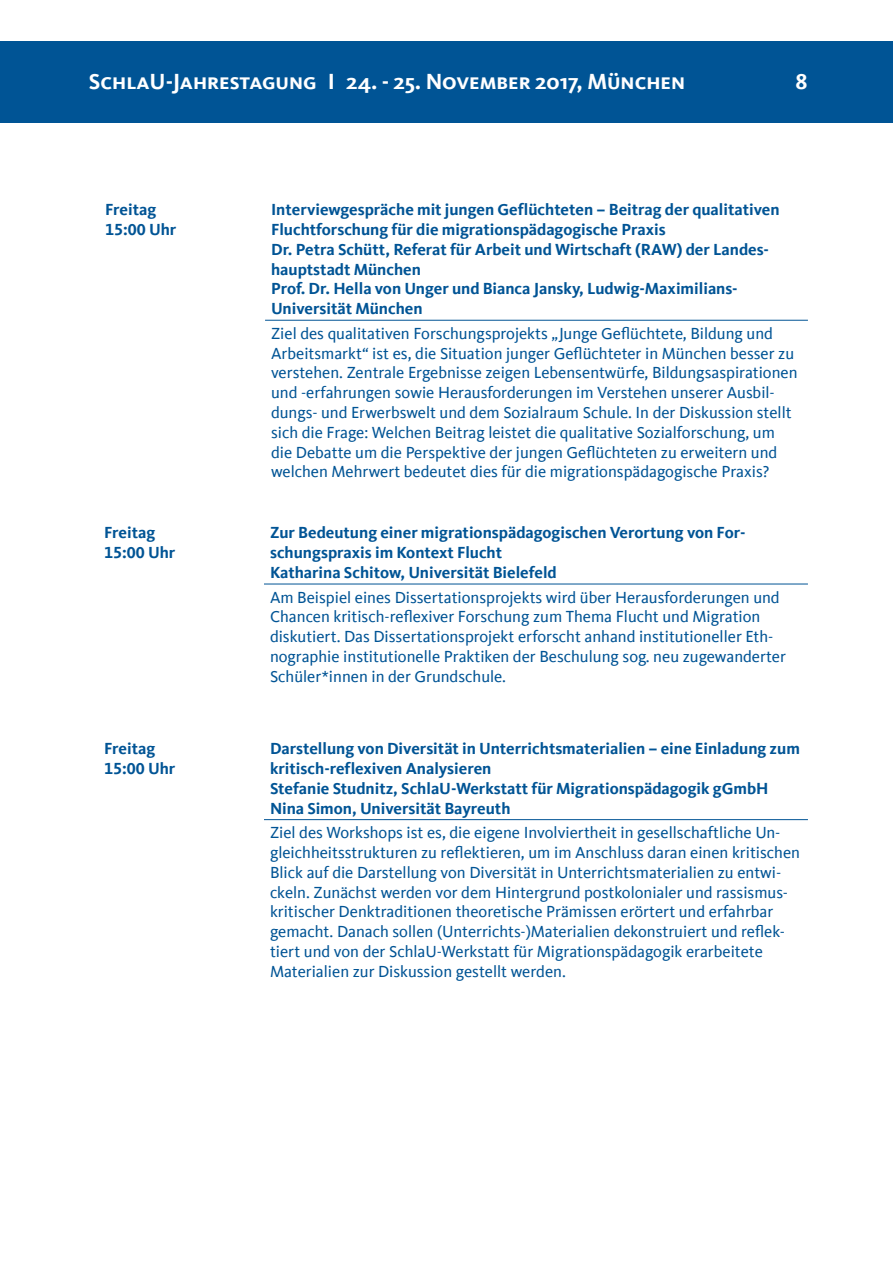
<style>
.page{position:relative;width:893px;height:1263px;background:#fff}
.page>*{position:absolute;margin:0;border:0;box-sizing:border-box;transform-origin:0 0}
.t1{font:700 22.5px "Kievit Sc Offc";color:#fff}
.t2{font:16.5px/19.8px "Kievit Offc";color:#005495}
.t3{font:700 16.5px/19.8px "Kievit Offc";color:#005495}
</style>
<div class="page">
<div style="left:0;top:41px;width:893px;height:82px;background:#005495"></div>
<hr style="left:265px;top:320px;width:543px;height:1px;background:#005495">
<hr style="left:264px;top:584px;width:544px;height:1px;background:#005495">
<hr style="left:264px;top:819px;width:544px;height:1px;background:#005495">
<h1 class="t1" style="left:89px;top:68px;width:248px">SchlaU-Jahrestagung I</h1>
<h1 class="t1" style="left:346px;top:68px;width:340px">24. - 25. November 2017, München</h1>
<h1 class="t1" style="left:795px;top:68px;width:14px">8</h1>
<p class="t3" style="left:105px;top:200px;width:73px">Freitag<br>15:00 Uhr</p>
<p class="t3" style="left:271px;top:200px;width:510px">Interviewgespräche mit jungen Geflüchteten – Beitrag der qualitativen Fluchtforschung für die migrationspädagogische Praxis<br>Dr. Petra Schütt, Referat für Arbeit und Wirtschaft (RAW) der Landes&shy;hauptstadt München<br>Prof. Dr. Hella von Unger und Bianca Jansky, Ludwig-Maximilians-Universität München</p>
<p class="t2" style="left:271px;top:324px;width:528px">Ziel des qualitativen Forschungsprojekts „Junge Geflüchtete, Bildung und Arbeitsmarkt“ ist es, die Situation junger Geflüchteter in München besser zu verstehen. Zentrale Ergebnisse zeigen Lebensentwürfe, Bildungsaspirationen und -erfahrungen sowie Herausforderungen im Verstehen unserer Ausbil&shy;dungs- und Erwerbswelt und dem Sozialraum Schule. In der Diskussion stellt sich die Frage: Welchen Beitrag leistet die qualitative Sozialforschung, um die Debatte um die Perspektive der jungen Geflüchteten zu erweitern und welchen Mehrwert bedeutet dies für die migrationspädagogische Praxis?</p>
<p class="t3" style="left:104px;top:523px;width:73px">Freitag<br>15:00 Uhr</p>
<p class="t3" style="left:270px;top:523px;width:477px">Zur Bedeutung einer migrationspädagogischen Verortung von For&shy;schungspraxis im Kontext Flucht<br>Katharina Schitow, Universität Bielefeld</p>
<p class="t2" style="left:270px;top:587px;width:517px">Am Beispiel eines Dissertationsprojekts wird über Herausforderungen und Chancen kritisch-reflexiver Forschung zum Thema Flucht und Migration diskutiert. Das Dissertationsprojekt erforscht anhand institutioneller Eth&shy;nographie institutionelle Praktiken der Beschulung sog. neu zugewanderter Schüler*innen in der Grundschule.</p>
<p class="t3" style="left:104px;top:739px;width:73px">Freitag<br>15:00 Uhr</p>
<p class="t3" style="left:270px;top:739px;width:531px">Darstellung von Diversität in Unterrichtsmaterialien – eine Einladung zum kritisch-reflexiven Analysieren<br>Stefanie Studnitz, SchlaU-Werkstatt für Migrationspädagogik gGmbH Nina Simon, Universität Bayreuth</p>
<p class="t2" style="left:270px;top:823px;width:532px">Ziel des Workshops ist es, die eigene Involviertheit in gesellschaftliche Un&shy;gleichheitsstrukturen zu reflektieren, um im Anschluss daran einen kritischen Blick auf die Darstellung von Diversität in Unterrichtsmaterialien zu entwi&shy;ckeln. Zunächst werden vor dem Hintergrund postkolonialer und rassismus&shy;kritischer Denktraditionen theoretische Prämissen erörtert und erfahrbar gemacht. Danach sollen (Unterrichts-)Materialien dekonstruiert und reflek&shy;tiert und von der SchlaU-Werkstatt für Migrationspädagogik erarbeitete Materialien zur Diskussion gestellt werden.</p>
</div>
